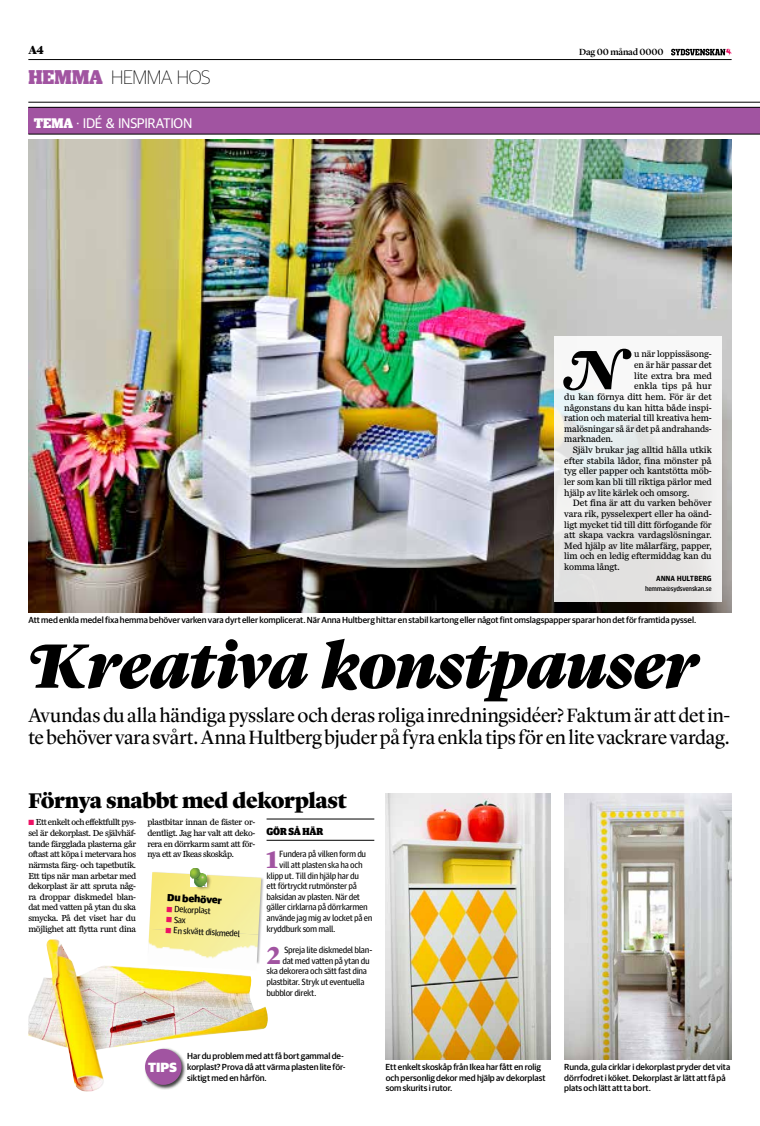
<style>
.page{position:relative;width:760px;height:1126px;background:#fff}
.page>*{position:absolute;margin:0;border:0;box-sizing:border-box;transform-origin:0 0}
.t1{font:italic 900 65px "Lyon Sydsvenskan";letter-spacing:-.01em;color:#000}
.t2{font:italic 900 57.5px "Lyon Sydsvenskan Drop";color:#000}
.t3{font:900 25px "Lyon Display";color:#a154a1}
.t4{font:900 22px "Lyon Display";letter-spacing:-.02em;color:#000}
.t5{font:20px/22px "Lyon Display";letter-spacing:-.01em;color:#000}
.t6{font:100 19.5px "Guardian Sans";letter-spacing:-.02em;color:#000}
.t7{font:14px "Guardian Sans";letter-spacing:-.025em;color:#fff}
.t8{font:900 14px "Guardian Compact";color:#fff}
.t9{font:900 13.3px "Guardian Sans";color:#fff}
.t10{font:900 12px "Lyon Display";color:#000}
.t11{font:900 10.2px "Guardian Sans";color:#000}
.t12{font:900 10.2px "Guardian Compact";letter-spacing:-.01em;color:#000}
.t13{font:9.5px "Miller Daily Three";letter-spacing:-.01em;color:#000}
.t14{font:500 9.2px "Lyon Display";letter-spacing:-.02em;color:#000}
.t15{font:9px/10.6px "Miller Daily Three";letter-spacing:-.04em;color:#000;text-align:justify}
.t16{font:9px "Guardian Agate Sans 2";letter-spacing:-.04em;color:#000}
.t17{font:500 8.8px/10.6px "Guardian Sans";letter-spacing:-.005em;color:#000}
.t18{font:500 7.5px "Guardian Agate Sans";letter-spacing:-.015em;color:#000}
.t19{font:500 7px "Guardian Agate Sans";letter-spacing:-.03em;color:#000}
.s1{font-family:"Guardian Compact";font-weight:900;font-size:20px;color:#a154a1}
.s2{font-family:"Lyon Sydsvenskan Drop"}
.s3{color:#ed1164}
</style>
<div class="page">
<hr style="left:28px;top:59px;width:703px;height:1px;background:#000">
<svg style="left:671px;top:49px;width:60px;height:6px"></svg>
<div style="left:147px;top:871px;width:117px;height:95px;background:#000;opacity:.3"></div>
<img style="left:149px;top:872px;width:112px;height:62px">
<img style="left:147px;top:928px;width:111px;height:11px">
<img style="left:28px;top:140px;width:703px;height:472px">
<div style="left:28px;top:107px;width:732px;height:27px;background:#a154a1"></div>
<hr style="left:28px;top:102px;width:732px;height:1px;background:#000">
<hr style="left:28px;top:107px;width:732px;height:1px;background:#000">
<hr style="left:28px;top:134px;width:732px;height:1px;background:#000">
<svg style="left:554px;top:336px;width:168px;height:266px"></svg>
<div style="left:189px;top:868px;width:23px;height:22px;background:#000;opacity:.4"></div>
<img style="left:190px;top:868px;width:17px;height:18px">
<img style="left:564px;top:793px;width:167px;height:266px">
<img style="left:28px;top:939px;width:240px;height:152px">
<img style="left:386px;top:793px;width:164px;height:266px">
<hr style="left:266px;top:818px;width:108px;height:1px;background:#000">
<hr style="left:266px;top:840px;width:108px;height:1px;background:#000">
<div style="left:144px;top:1047px;width:42px;height:42px;background:#000;opacity:.75"></div>
<div style="left:145px;top:1048px;width:37px;height:36px;background:#a154a1;border-radius:50%"></div>
<p class="t10" style="left:28px;top:41px;width:17px">A4</p>
<h3 class="t6" style="left:28px;top:67px;width:184px"><span class="s1">HEMMA</span> HEMMA HOS</h3>
<h3 class="t8" style="left:34px;top:116px;width:14px">TEMA</h3>
<h3 class="t7" style="left:76px;top:115px;width:118px">· IDÉ &amp; INSPIRATION</h3>
<p class="t14" style="left:579px;top:45px;width:86px">Dag 00 månad 0000</p>
<h2 class="t2" style="left:564px;top:329px;width:70px">N</h2>
<p class="t13" style="left:634px;top:348px;width:79px">u när loppissäsong-</p>
<p class="t13" style="left:634px;top:359px;width:79px">en är här passar det</p>
<p class="t13" style="left:634px;top:370px;width:79px">lite extra bra med</p>
<p class="t13" style="left:634px;top:380px;width:79px">enkla tips på hur</p>
<p class="t13" style="left:564px;top:391px;width:149px">du kan förnya ditt hem. För är det</p>
<p class="t13" style="left:564px;top:401px;width:149px">någonstans du kan hitta både inspi-</p>
<p class="t13" style="left:564px;top:412px;width:149px">ration och material till kreativa hem-</p>
<p class="t13" style="left:564px;top:423px;width:149px">malösningar så är det på andrahands-</p>
<p class="t13" style="left:564px;top:433px;width:50px">marknaden.</p>
<p class="t13" style="left:573px;top:444px;width:140px">Själv brukar jag alltid hålla utkik</p>
<p class="t13" style="left:564px;top:455px;width:149px">efter stabila lådor, fina mönster på</p>
<p class="t13" style="left:564px;top:465px;width:149px">tyg eller papper och kantstötta möb-</p>
<p class="t13" style="left:564px;top:476px;width:149px">ler som kan bli till riktiga pärlor med</p>
<p class="t13" style="left:564px;top:486px;width:126px">hjälp av lite kärlek och omsorg.</p>
<p class="t13" style="left:573px;top:497px;width:140px">Det fina är att du varken behöver</p>
<p class="t13" style="left:564px;top:508px;width:149px">vara rik, pysselexpert eller ha oänd-</p>
<p class="t13" style="left:564px;top:518px;width:149px">ligt mycket tid till ditt förfogande för</p>
<p class="t13" style="left:564px;top:529px;width:149px">att skapa vackra vardagslösningar.</p>
<p class="t13" style="left:564px;top:540px;width:149px">Med hjälp av lite målarfärg, papper,</p>
<p class="t13" style="left:564px;top:550px;width:149px">lim och en ledig eftermiddag kan du</p>
<p class="t13" style="left:564px;top:561px;width:57px">komma långt.</p>
<p class="t18" style="left:656px;top:573px;width:57px">ANNA HULTBERG</p>
<p class="t19" style="left:645px;top:584px;width:68px">hemma@sydsvenskan.se</p>
<p class="t17" style="left:28px;top:615px;width:669px">Att med enkla medel fixa hemma behöver varken vara dyrt eller komplicerat. När Anna Hultberg hittar en stabil kartong eller något fint omslagspapper sparar hon det för framtida pyssel.</p>
<h1 class="t1" style="left:28px;top:617px;width:672px"><span class="s2">K</span>reativa konstpauser</h1>
<h3 class="t5" style="left:28px;top:702px;width:704px">Avundas du alla händiga pysslare och deras roliga inredningsidéer? Faktum är att det in&shy;te behöver vara svårt. Anna Hultberg bjuder på fyra enkla tips för en lite vackrare vardag.</h3>
<h3 class="t4" style="left:28px;top:784px;width:320px">Förnya snabbt med dekorplast</h3>
<p class="t15" style="left:28px;top:817px;width:109px"><span class="s3">■</span> Ett enkelt och effektfullt pys&shy;sel är dekorplast. De självhäf&shy;tande färgglada plasterna går oftast att köpa i metervara hos närmsta färg- och tapetbutik.<br>Ett tips när man arbetar med dekorplast är att spruta någ&shy;ra droppar diskmedel blan&shy;dat med vatten på ytan du ska smycka. På det viset har du möjlighet att flytta runt dina</p>
<p class="t15" style="left:147px;top:817px;width:109px">plastbitar innan de fäster or&shy;dentligt. Jag har valt att deko&shy;rera en dörrkarm samt att för&shy;nya ett av Ikeas skoskåp.</p>
<p class="t12" style="left:266px;top:825px;width:58px">GÖR SÅ HÄR</p>
<h3 class="t3" style="left:266px;top:840px;width:13px">1</h3>
<p class="t16" style="left:279px;top:848px;width:88px">Fundera på vilken form du</p>
<p class="t16" style="left:279px;top:859px;width:85px">vill att plasten ska ha och</p>
<p class="t16" style="left:266px;top:869px;width:94px">klipp ut. Till din hjälp har du</p>
<p class="t16" style="left:266px;top:880px;width:92px">ett förtryckt rutmönster på</p>
<p class="t16" style="left:266px;top:891px;width:95px">baksidan av plasten. När det</p>
<p class="t16" style="left:266px;top:901px;width:103px">gäller cirklarna på dörrkarmen</p>
<p class="t16" style="left:266px;top:912px;width:107px">använde jag mig av locket på en</p>
<p class="t16" style="left:266px;top:922px;width:71px">kryddburk som mall.</p>
<h3 class="t3" style="left:266px;top:936px;width:16px">2</h3>
<p class="t16" style="left:284px;top:944px;width:90px">Spreja lite diskmedel blan-</p>
<p class="t11" style="left:168px;top:891px;width:56px;rotate:3deg">Du behöver</p>
<p class="t16" style="left:167px;top:902px;width:46px;rotate:3deg"><span class="s3">■</span> Dekorplast</p>
<p class="t16" style="left:166px;top:913px;width:21px;rotate:3deg"><span class="s3">■</span> Sax</p>
<p class="t16" style="left:166px;top:924px;width:76px;rotate:3deg"><span class="s3">■</span> En skvätt diskmedel</p>
<p class="t16" style="left:282px;top:954px;width:89px">dat med vatten på ytan du</p>
<p class="t16" style="left:266px;top:965px;width:102px">ska dekorera och sätt fast dina</p>
<p class="t16" style="left:266px;top:976px;width:99px">plastbitar. Stryk ut eventuella</p>
<p class="t16" style="left:266px;top:986px;width:52px">bubblor direkt.</p>
<h3 class="t9" style="left:148px;top:1058px;width:30px">TIPS</h3>
<p class="t17" style="left:187px;top:1050px;width:160px">Har du problem med att få bort gammal de&shy;korplast? Prova då att värma plasten lite för&shy;siktigt med en hårfön.</p>
<p class="t17" style="left:386px;top:1061px;width:161px">Ett enkelt skoskåp från Ikea har fått en rolig och personlig dekor med hjälp av dekorplast som skurits i rutor.</p>
<p class="t17" style="left:564px;top:1061px;width:167px">Runda, gula cirklar i dekorplast pryder det vita dörrfodret i köket. Dekorplast är lätt att få på plats och lätt att ta bort.</p>
</div>
